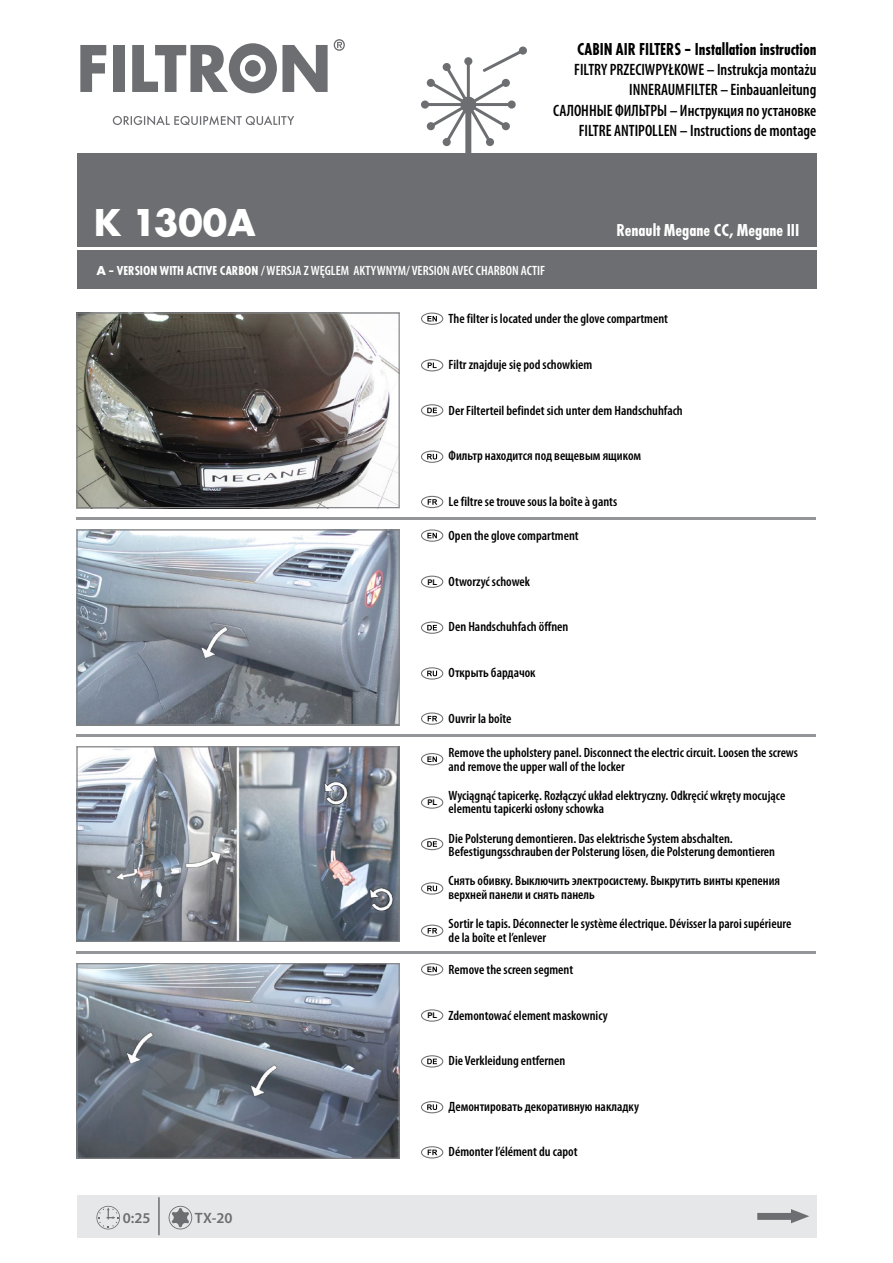
<style>
.page{position:relative;width:893px;height:1263px;background:#fff}
.page>*{position:absolute;margin:0;border:0;box-sizing:border-box;transform-origin:0 0}
.t1{font:700 40.5px "Futura";color:#fff}
.t2{font:18px "Futura Cond.Bold";color:#000;scale:.95 1}
.t3{font:18px "Futura Cond.Bold";color:#fff}
.t4{font:600 condensed 16.5px/20.1px "Myriad Pro";color:#000;text-align:right;scale:.95 1}
.t5{font:600 15px "Myriad Pro";color:#6d6e71}
.t6{font:600 condensed 13.5px/13.5px "Myriad Pro";color:#000}
.t7{font:600 condensed 13.5px "Myriad Pro";color:#fff}
.s1{font-family:"Futura";font-weight:700;font-stretch:normal}
.s2{font-family:"Futura Cond.Bold";font-weight:400;font-stretch:normal}
.s3{font-family:"Arial";font-weight:700;font-stretch:normal;font-size:7.8px}
</style>
<div class="page">
<div style="left:77px;top:153px;width:739px;height:94px;background:#6d6e71"></div>
<div style="left:77px;top:250px;width:739px;height:39px;background:#6d6e71"></div>
<svg style="left:421px;top:47px;width:106px;height:106px"></svg>
<svg style="left:80px;top:45px;width:26px;height:47px"></svg>
<div style="left:113px;top:45px;width:12px;height:47px;background:#6d6e71"></div>
<svg style="left:132px;top:43px;width:196px;height:50px"></svg>
<svg style="left:334px;top:39px;width:11px;height:12px"></svg>
<svg style="left:113px;top:115px;width:181px;height:10px"></svg>
<svg style="left:77px;top:518px;width:739px;height:2px"></svg>
<svg style="left:77px;top:735px;width:739px;height:2px"></svg>
<hr style="left:77px;top:951px;width:739px;height:3px;background:#939598">
<div style="left:77px;top:1195px;width:739px;height:42px;background:#e6e7e8"></div>
<hr style="left:158px;top:1198px;width:2px;height:37px;background:#6d6e71">
<svg style="left:757px;top:1209px;width:52px;height:14px"></svg>
<svg style="left:96px;top:1206px;width:24px;height:23px"></svg>
<svg style="left:169px;top:1206px;width:23px;height:23px"></svg>
<svg style="left:427px;top:316px;width:10px;height:5px"></svg>
<div style="left:421px;top:313px;width:22px;height:12px;border:1px solid #6d6e71;border-radius:50%"></div>
<div style="left:421px;top:359px;width:22px;height:12px;border:1px solid #6d6e71;border-radius:50%"></div>
<svg style="left:428px;top:362px;width:9px;height:6px"></svg>
<div style="left:421px;top:404px;width:22px;height:12px;border:1px solid #6d6e71;border-radius:50%"></div>
<svg style="left:427px;top:408px;width:10px;height:5px"></svg>
<svg style="left:427px;top:454px;width:10px;height:5px"></svg>
<div style="left:421px;top:450px;width:22px;height:13px;border:1px solid #6d6e71;border-radius:50%"></div>
<div style="left:421px;top:496px;width:22px;height:12px;border:1px solid #6d6e71;border-radius:50%"></div>
<svg style="left:428px;top:499px;width:9px;height:6px"></svg>
<svg style="left:427px;top:756px;width:10px;height:6px"></svg>
<div style="left:421px;top:753px;width:22px;height:12px;border:1px solid #6d6e71;border-radius:50%"></div>
<div style="left:421px;top:796px;width:22px;height:13px;border:1px solid #6d6e71;border-radius:50%"></div>
<div style="left:421px;top:838px;width:22px;height:12px;border:1px solid #6d6e71;border-radius:50%"></div>
<svg style="left:427px;top:841px;width:10px;height:6px"></svg>
<svg style="left:427px;top:886px;width:10px;height:5px"></svg>
<div style="left:421px;top:882px;width:22px;height:13px;border:1px solid #6d6e71;border-radius:50%"></div>
<div style="left:421px;top:925px;width:22px;height:12px;border:1px solid #6d6e71;border-radius:50%"></div>
<svg style="left:428px;top:928px;width:9px;height:5px"></svg>
<svg style="left:427px;top:966px;width:10px;height:6px"></svg>
<div style="left:421px;top:963px;width:22px;height:12px;border:1px solid #6d6e71;border-radius:50%"></div>
<div style="left:421px;top:1009px;width:22px;height:13px;border:1px solid #6d6e71;border-radius:50%"></div>
<div style="left:421px;top:1055px;width:22px;height:12px;border:1px solid #6d6e71;border-radius:50%"></div>
<svg style="left:427px;top:1059px;width:10px;height:5px"></svg>
<svg style="left:427px;top:1104px;width:10px;height:6px"></svg>
<div style="left:421px;top:1101px;width:22px;height:12px;border:1px solid #6d6e71;border-radius:50%"></div>
<div style="left:421px;top:1146px;width:22px;height:12px;border:1px solid #6d6e71;border-radius:50%"></div>
<svg style="left:428px;top:1149px;width:9px;height:6px"></svg>
<svg style="left:427px;top:533px;width:10px;height:5px"></svg>
<div style="left:421px;top:529px;width:22px;height:13px;border:1px solid #6d6e71;border-radius:50%"></div>
<div style="left:421px;top:576px;width:22px;height:12px;border:1px solid #6d6e71;border-radius:50%"></div>
<div style="left:421px;top:621px;width:22px;height:13px;border:1px solid #6d6e71;border-radius:50%"></div>
<svg style="left:427px;top:625px;width:10px;height:5px"></svg>
<svg style="left:427px;top:671px;width:10px;height:5px"></svg>
<div style="left:421px;top:667px;width:22px;height:13px;border:1px solid #6d6e71;border-radius:50%"></div>
<div style="left:421px;top:712px;width:22px;height:13px;border:1px solid #6d6e71;border-radius:50%"></div>
<svg style="left:428px;top:716px;width:9px;height:5px"></svg>
<img style="left:79px;top:315px;width:319px;height:191px">
<div style="left:77px;top:313px;width:323px;height:195px;border:1px solid #808285"></div>
<img style="left:79px;top:531px;width:319px;height:192px">
<div style="left:77px;top:529px;width:323px;height:196px;border:1px solid #808285"></div>
<img style="left:79px;top:748px;width:319px;height:192px">
<div style="left:77px;top:746px;width:323px;height:196px;border:1px solid #808285"></div>
<img style="left:79px;top:965px;width:319px;height:192px">
<div style="left:77px;top:963px;width:323px;height:196px;border:1px solid #808285"></div>
<h2 class="t2" style="left:577px;top:39px;width:254px">CABIN AIR FILTERS – Installation instruction</h2>
<p class="t4" style="left:553px;top:60px;width:279px">FILTRY PRZECIWPYŁKOWE – Instrukcja montażu INNERAUMFILTER – Einbauanleitung<br>САЛОННЫЕ ФИЛЬТРЫ – Инструкция по установке FILTRE ANTIPOLLEN – Instructions de montage</p>
<h1 class="t1" style="left:94px;top:197px;width:164px">K 1300A</h1>
<p class="t7" style="left:97px;top:262px;width:450px"><span class="s1">A</span> <span class="s2">– VERSION WITH ACTIVE CARBON</span> / WERSJA Z WĘGLEM AKTYWNYM/ VERSION AVEC CHARBON ACTIF</p>
<h2 class="t3" style="left:616px;top:220px;width:184px">Renault Megane CC, Megane III</h2>
<p class="t6" style="left:449px;top:312px;width:221px">The filter is located under the glove compartment</p>
<p class="t6" style="left:449px;top:357px;width:145px">Filtr znajduje się pod schowkiem</p>
<p class="t6" style="left:449px;top:403px;width:236px">Der Filterteil befindet sich unter dem Handschuhfach</p>
<p class="t6" style="left:449px;top:449px;width:194px">Фильтр находится под вещевым ящиком</p>
<p class="t6" style="left:449px;top:494px;width:170px">Le filtre se trouve sous la boîte à gants</p>
<p class="t6" style="left:449px;top:529px;width:132px">Open the glove compartment</p>
<p class="t6" style="left:427px;top:574px;width:104px"><span class="s3">PL</span> Otworzyć schowek</p>
<p class="t6" style="left:449px;top:620px;width:121px">Den Handschuhfach öffnen</p>
<p class="t6" style="left:449px;top:665px;width:88px">Открыть бардачок</p>
<p class="t6" style="left:449px;top:711px;width:64px">Ouvrir la boîte</p>
<p class="t5" style="left:123px;top:1208px;width:29px">0:25</p>
<p class="t5" style="left:195px;top:1208px;width:39px">TX-20</p>
<p class="t6" style="left:449px;top:746px;width:351px">Remove the upholstery panel. Disconnect the electric circuit. Loosen the screws and remove the upper wall of the locker</p>
<p class="t6" style="left:449px;top:788px;width:338px;text-indent:-21px"><sub>PL</sub> Wyciągnąć tapicerkę. Rozłączyć układ elektryczny. Odkręcić wkręty mocujące elementu tapicerki osłony schowka</p>
<p class="t6" style="left:449px;top:831px;width:328px">Die Polsterung demontieren. Das elektrische System abschalten.<br>Befestigungsschrauben der Polsterung lösen, die Polsterung demontieren</p>
<p class="t6" style="left:449px;top:874px;width:333px">Снять обивку. Выключить электросистему. Выкрутить винты крепения верхней панели и снять панель</p>
<p class="t6" style="left:449px;top:916px;width:344px">Sortir le tapis. Déconnecter le système électrique. Dévisser la paroi supérieure de la boîte et l’enlever</p>
<p class="t6" style="left:449px;top:962px;width:126px">Remove the screen segment</p>
<p class="t6" style="left:427px;top:1008px;width:182px"><span class="s3">PL</span> Zdemontować element maskownicy</p>
<p class="t6" style="left:449px;top:1054px;width:118px">Die Verkleidung entfernen</p>
<p class="t6" style="left:449px;top:1099px;width:192px">Демонтировать декоративную накладку</p>
<p class="t6" style="left:449px;top:1145px;width:130px">Démonter l’élément du capot</p>
</div>
